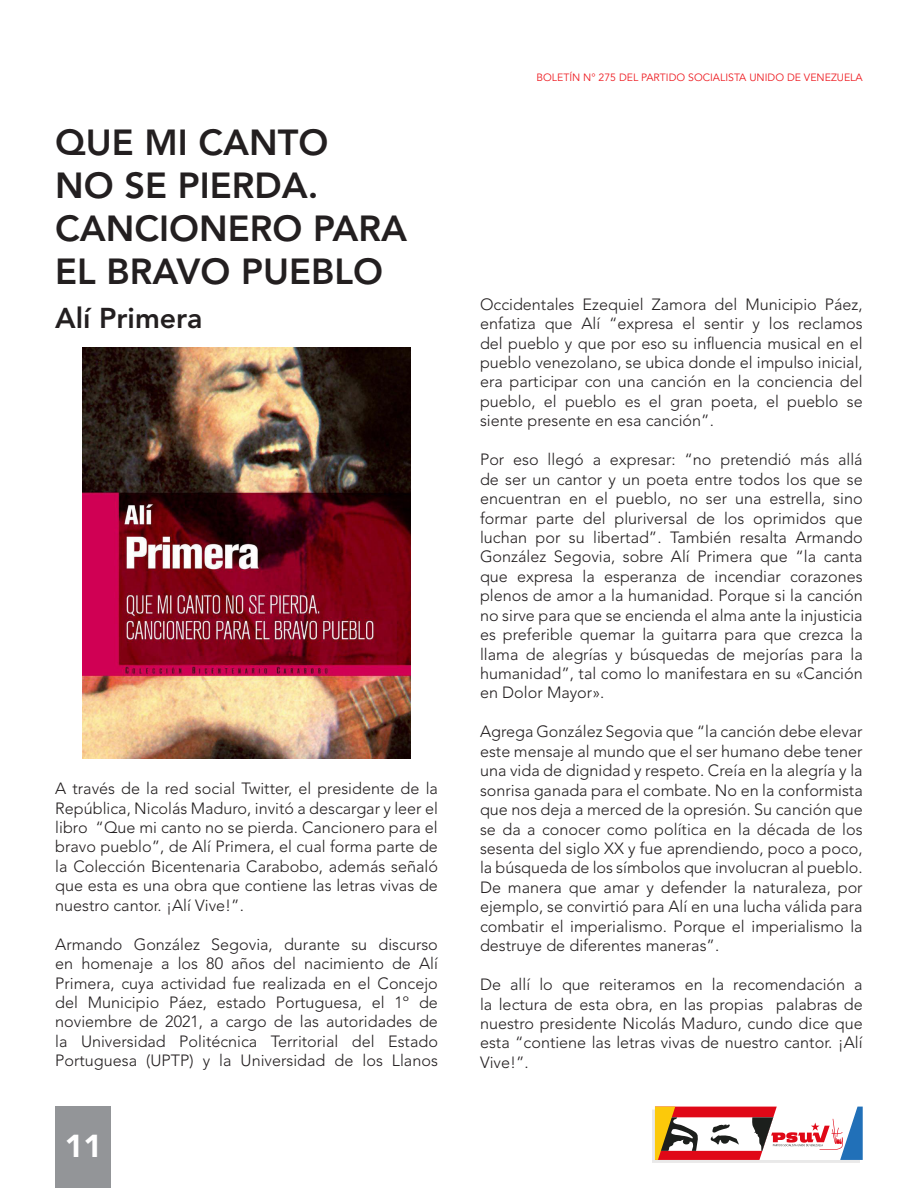
<style>
.page{position:relative;width:918px;height:1188px;background:#fff}
.page>*{position:absolute;margin:0;border:0;box-sizing:border-box;transform-origin:0 0}
.t1{font:800 36px/43.2px "Avenir LT Std";color:#231f20}
.t2{font:900 31.5px "Avenir LT Std";color:#fff}
.t3{font:800 28.5px "Avenir LT Std";color:#231f20}
.t4{font:300 16.2px/19.5px "Avenir LT Std";color:#231f20;text-align:justify}
.t5{font:10.5px "Avenir LT Std";color:#ee1d23}
</style>
<div class="page">
<hr style="left:0;top:0;width:1px;height:1188px;background:#231f20">
<div style="left:55px;top:1107px;width:56px;height:81px;background:#939598"></div>
<div style="left:652px;top:1110px;width:208px;height:53px;background:#231f20;opacity:.1"></div>
<svg style="left:655px;top:1107px;width:208px;height:53px"></svg>
<img style="left:82px;top:348px;width:329px;height:411px">
<p class="t1" style="left:55px;top:121px;width:353px">QUE MI CANTO<br>NO SE PIERDA.<br>CANCIONERO PARA<br>EL BRAVO PUEBLO</p>
<p class="t3" style="left:55px;top:301px;width:149px">Alí Primera</p>
<p class="t4" style="left:55px;top:779px;width:384px">A través de la red social Twitter, el presidente de la República, Nicolás Maduro, invitó a descargar y leer el libro “Que mi canto no se pierda. Cancionero para el bravo pueblo”, de Alí Primera, el cual forma parte de la Colección Bicentenaria Carabobo, además señaló que esta es una obra que contiene las letras vivas de nuestro cantor. ¡Alí Vive!”.</p>
<p class="t4" style="left:55px;top:934px;width:384px">Armando González Segovia, durante su discurso en homenaje a los 80 años del nacimiento de Alí Primera, cuya actividad fue realizada en el Concejo del Municipio Páez, estado Portuguesa, el 1º de noviembre de 2021, a cargo de las autoridades de la Universidad Politécnica Territorial del Estado Portuguesa (UPTP) y la Universidad de los Llanos</p>
<p class="t2" style="left:65px;top:1127px;width:39px">11</p>
<p class="t5" style="left:537px;top:72px;width:328px">BOLETÍN N° 275 DEL PARTIDO SOCIALISTA UNIDO DE VENEZUELA</p>
<p class="t4" style="left:480px;top:294px;width:384px">Occidentales Ezequiel Zamora del Municipio Páez, enfatiza que Alí “expresa el sentir y los reclamos del pueblo y que por eso su influencia musical en el pueblo venezolano, se ubica donde el impulso inicial, era participar con una canción en la conciencia del pueblo, el pueblo es el gran poeta, el pueblo se siente presente en esa canción”.</p>
<p class="t4" style="left:480px;top:450px;width:384px">Por eso llegó a expresar: “no pretendió más allá de ser un cantor y un poeta entre todos los que se encuentran en el pueblo, no ser una estrella, sino formar parte del pluriversal de los oprimidos que luchan por su libertad”. También resalta Armando González Segovia, sobre Alí Primera que “la canta que expresa la esperanza de incendiar corazones plenos de amor a la humanidad. Porque si la canción no sirve para que se encienda el alma ante la injusticia es preferible quemar la guitarra para que crezca la llama de alegrías y búsquedas de mejorías para la humanidad”, tal como lo manifestara en su «Canción en Dolor Mayor».</p>
<p class="t4" style="left:480px;top:722px;width:384px">Agrega González Segovia que “la canción debe elevar este mensaje al mundo que el ser humano debe tener una vida de dignidad y respeto. Creía en la alegría y la sonrisa ganada para el combate. No en la conformista que nos deja a merced de la opresión. Su canción que se da a conocer como política en la década de los sesenta del siglo XX y fue aprendiendo, poco a poco, la búsqueda de los símbolos que involucran al pueblo.<br>De manera que amar y defender la naturaleza, por ejemplo, se convirtió para Alí en una lucha válida para combatir el imperialismo. Porque el imperialismo la destruye de diferentes maneras”.</p>
<p class="t4" style="left:480px;top:975px;width:384px">De allí lo que reiteramos en la recomendación a la lectura de esta obra, en las propias palabras de nuestro presidente Nicolás Maduro, cundo dice que esta “contiene las letras vivas de nuestro cantor. ¡Alí Vive!”.</p>
</div>
